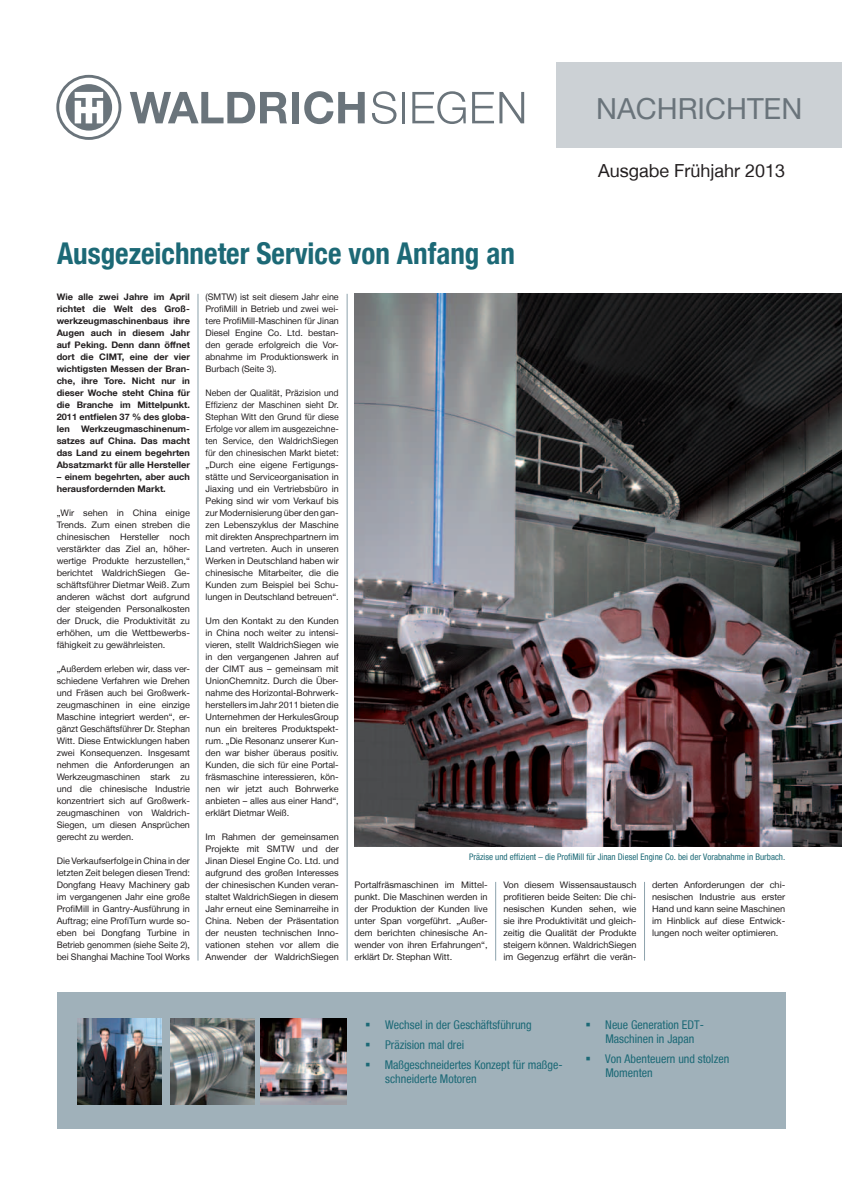
<style>
.page{position:relative;width:842px;height:1191px;background:#fff}
.page>*{position:absolute;margin:0;border:0;box-sizing:border-box;transform-origin:0 0}
.t1{font:700 condensed 30px "Helvetica Neue LT";color:#1c6976}
.t2{font:29px "Helvetica Neue LT";color:#6a747b}
.t3{font:18px "Helvetica Neue LT";color:#231f20}
.t4{font:condensed 12px/14px "Helvetica Neue LT";color:#1c6976}
.t5{font:9px/12px "Helvetica Neue LT";color:#231f20;text-align:justify}
.t6{font:9px/12px "Helvetica Neue LT";color:#231f20;text-align:justify;scale:.96 1}
.t7{font:700 9px/12px "Helvetica Neue LT";color:#231f20;text-align:justify}
.t8{font:condensed 9px "Helvetica Neue LT";color:#1c6976}
</style>
<div class="page">
<svg style="left:56px;top:75px;width:65px;height:65px"></svg>
<svg style="left:130px;top:92px;width:157px;height:31px"></svg>
<div style="left:292px;top:92px;width:7px;height:31px;background:#6a747b"></div>
<svg style="left:304px;top:91px;width:61px;height:33px"></svg>
<svg style="left:372px;top:91px;width:24px;height:33px"></svg>
<hr style="left:402px;top:92px;width:3px;height:31px;background:#6a747b">
<svg style="left:412px;top:91px;width:54px;height:33px"></svg>
<svg style="left:472px;top:92px;width:52px;height:31px"></svg>
<div style="left:556px;top:62px;width:286px;height:86px;background:#ccd1d5"></div>
<div style="left:57px;top:992px;width:728px;height:137px;background:#a0b1ba"></div>
<hr style="left:197px;top:294px;width:1px;height:666px;background:#8da2ac">
<hr style="left:347px;top:294px;width:1px;height:666px;background:#8da2ac">
<hr style="left:495px;top:882px;width:1px;height:78px;background:#8da2ac">
<hr style="left:644px;top:882px;width:1px;height:78px;background:#8da2ac">
<img style="left:77px;top:1018px;width:85px;height:86px">
<img style="left:261px;top:1018px;width:86px;height:86px">
<img style="left:354px;top:294px;width:488px;height:552px">
<img style="left:171px;top:1018px;width:84px;height:86px">
<h2 class="t2" style="left:596px;top:91px;width:41px">Nachrichten</h2>
<h3 class="t3" style="left:598px;top:160px;width:189px">Ausgabe Frühjahr 2013</h3>
<h1 class="t1" style="left:57px;top:235px;width:459px">Ausgezeichneter Service von Anfang an</h1>
<p class="t5" style="left:206px;top:291px;width:135px">(SMTW) ist seit diesem Jahr eine ProfiMill in Betrieb und zwei wei&shy;tere ProfiMill-Maschinen für Jinan Diesel Engine Co. Ltd. bestan&shy;den gerade erfolgreich die Vor&shy;abnahme im Produktionswerk in Burbach (Seite 3).</p>
<p class="t6" style="left:206px;top:387px;width:140px">Neben der Qualität, Präzision und Effizienz der Maschinen sieht Dr.<br>Stephan Witt den Grund für diese Erfolge vor allem im ausgezeichne&shy;ten Service, den WaldrichSiegen für den chinesischen Markt bietet: „Durch eine eigene Fertigungs&shy;stätte und Serviceorganisation in Jiaxing und ein Vertriebsbüro in Peking sind wir vom Verkauf bis zur Modernisierung über den gan&shy;zen Lebenszyklus der Maschine mit direkten Ansprechpartnern im Land vertreten. Auch in unseren Werken in Deutschland haben wir chinesische Mitarbeiter, die die Kunden zum Beispiel bei Schu&shy;lungen in Deutschland betreuen“.</p>
<p class="t5" style="left:206px;top:615px;width:135px">Um den Kontakt zu den Kunden in China noch weiter zu intensi&shy;vieren, stellt WaldrichSiegen wie in den vergangenen Jahren auf der CIMT aus – gemeinsam mit UnionChemnitz. Durch die Über&shy;nahme des Horizontal-Bohrwerk&shy;herstellers im Jahr 2011 bieten die Unternehmen der HerkulesGroup nun ein breiteres Produktspekt&shy;rum. „Die Resonanz unserer Kun&shy;den war bisher überaus positiv.<br>Kunden, die sich für eine Portal&shy;fräsmaschine interessieren, kön&shy;nen wir jetzt auch Bohrwerke anbieten – alles aus einer Hand“, erklärt Dietmar Weiß.</p>
<p class="t5" style="left:206px;top:831px;width:135px">Im Rahmen der gemeinsamen Projekte mit SMTW und der Jinan Diesel Engine Co. Ltd. und aufgrund des großen Interesses der chinesischen Kunden veran&shy;staltet WaldrichSiegen in diesem Jahr erneut eine Seminarreihe in China. Neben der Präsentation der neusten technischen Inno&shy;vationen stehen vor allem die Anwender der WaldrichSiegen</p>
<p class="t7" style="left:57px;top:291px;width:135px">Wie alle zwei Jahre im April richtet die Welt des Groß&shy;werkzeugmaschinenbaus ihre Augen auch in diesem Jahr auf Peking. Denn dann öffnet dort die CIMT, eine der vier wichtigsten Messen der Bran&shy;che, ihre Tore. Nicht nur in dieser Woche steht China für die Branche im Mittelpunkt.<br>2011 entfielen 37 % des globa&shy;len</p>
<p class="t7" style="left:57px;top:423px;width:135px;text-indent:24px">Werkzeugmaschinenum&shy;satzes auf China. Das macht das Land zu einem begehrten Absatzmarkt für alle Hersteller</p>
<p class="t7" style="left:57px;top:471px;width:135px">– einem begehrten, aber auch herausfordernden Markt.</p>
<p class="t5" style="left:57px;top:507px;width:135px">„Wir sehen in China einige Trends. Zum einen streben die chinesischen Hersteller noch verstärkter das Ziel an, höher&shy;wertige Produkte herzustellen,“ berichtet WaldrichSiegen Ge&shy;schäftsführer Dietmar Weiß. Zum anderen wächst dort aufgrund der steigenden Personalkosten der Druck, die Produktivität zu erhöhen, um die Wettbewerbs&shy;fähigkeit zu gewährleisten.</p>
<p class="t5" style="left:57px;top:663px;width:135px">„Außerdem erleben wir, dass ver&shy;schiedene Verfahren wie Drehen und Fräsen auch bei Großwerk&shy;zeugmaschinen in eine einzige Maschine integriert werden“, er&shy;gänzt Geschäftsführer Dr. Stephan Witt. Diese Entwicklungen haben zwei Konsequenzen. Insgesamt nehmen die Anforderungen an Werkzeugmaschinen stark zu und die chinesische Industrie konzentriert sich auf Großwerk&shy;zeugmaschinen von Waldrich-Siegen, um diesen Ansprüchen gerecht zu werden.</p>
<p class="t5" style="left:57px;top:855px;width:135px">Die Verkaufserfolge in China in der letzten Zeit belegen diesen Trend:<br>Dongfang Heavy Machinery gab im vergangenen Jahr eine große ProfiMill in Gantry-Ausführung in Auftrag; eine ProfiTurn wurde so&shy;eben bei Dongfang Turbine in Betrieb genommen (siehe Seite 2), bei Shanghai Machine Tool Works</p>
<p class="t8" style="left:469px;top:851px;width:317px">Präzise und effizient – die ProfiMill für Jinan Diesel Engine Co. bei der Vorabnahme in Burbach.</p>
<p class="t5" style="left:354px;top:879px;width:135px">Portalfräsmaschinen im Mittel&shy;punkt. Die Maschinen werden in der Produktion der Kunden live unter Span vorgeführt. „Außer&shy;dem berichten chinesische An&shy;wender von ihren Erfahrungen“, erklärt Dr. Stephan Witt.</p>
<p class="t5" style="left:503px;top:879px;width:135px">Von diesem Wissensaustausch profitieren beide Seiten: Die chi&shy;nesischen Kunden sehen, wie sie ihre Produktivität und gleich&shy;zeitig die Qualität der Produkte steigern können. WaldrichSiegen im Gegenzug erfährt die verän-</p>
<p class="t5" style="left:652px;top:879px;width:135px">derten Anforderungen der chi&shy;nesischen Industrie aus erster Hand und kann seine Maschinen im Hinblick auf diese Entwick&shy;lungen noch weiter optimieren.</p>
<h3 class="t4" style="left:365px;top:1018px;width:168px">▪ Wechsel in der Geschäftsführung</h3>
<h3 class="t4" style="left:365px;top:1037px;width:100px">▪ Präzision mal drei</h3>
<h3 class="t4" style="left:385px;top:1057px;width:179px;text-indent:-20px">▪ Maßgeschneidertes Konzept für maßge&shy;schneiderte Motoren</h3>
<h3 class="t4" style="left:605px;top:1018px;width:100px;text-indent:-20px">▪ Neue Generation EDT-<br>Maschinen in Japan</h3>
<h3 class="t4" style="left:605px;top:1051px;width:125px;text-indent:-20px">▪ Von Abenteuern und stolzen<br>Momenten</h3>
</div>
